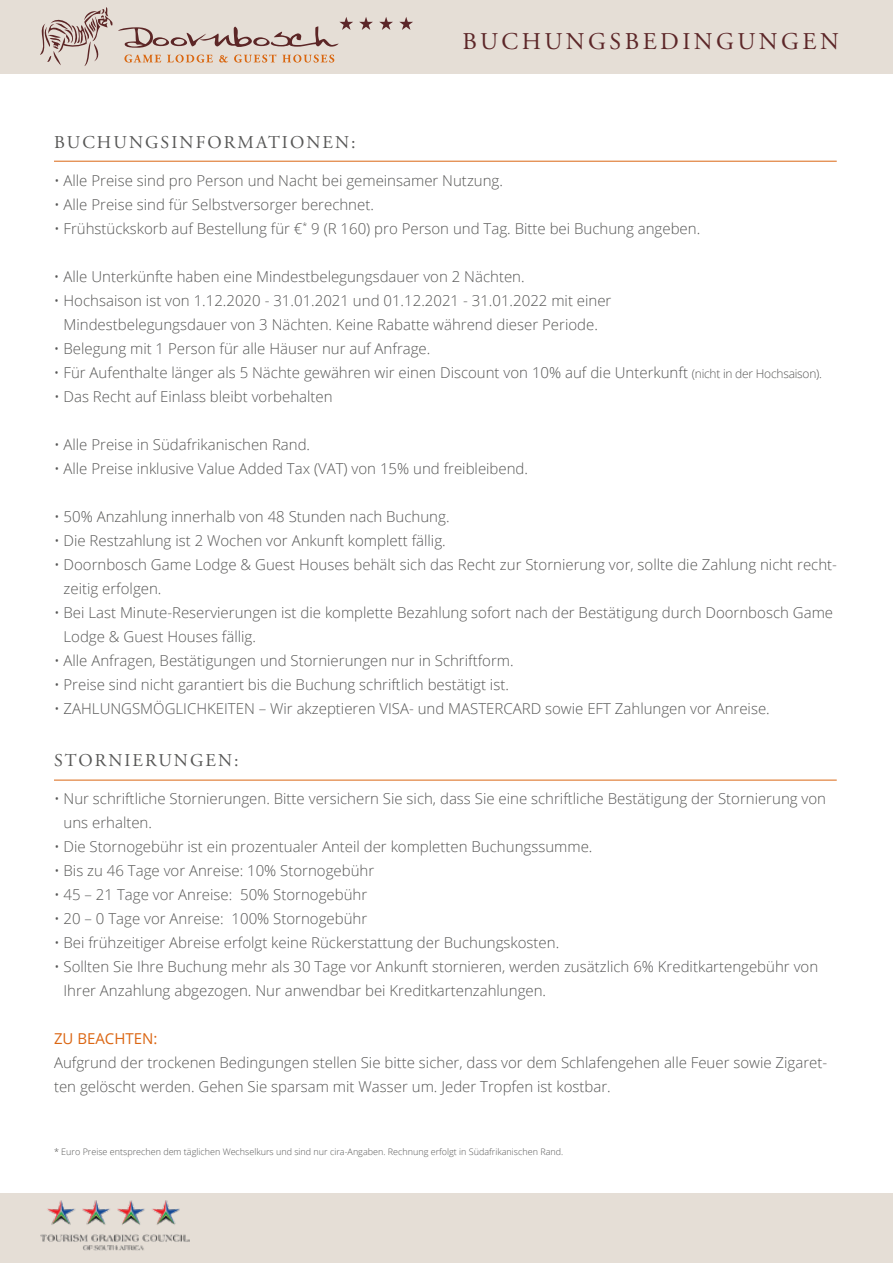
<style>
.page{position:relative;width:893px;height:1263px;background:#fff}
.page>*{position:absolute;margin:0;border:0;box-sizing:border-box;transform-origin:0 0}
.t1{font:24px "Adobe Garamond Pro";letter-spacing:.145em;color:#5c2628}
.t2{font:18px "Adobe Garamond Pro";letter-spacing:.115em;color:#575756}
.t3{font:300 15px/24px "Open Sans";color:#575756}
.t4{font:15px "Open Sans";color:#db6613}
.t5{font:300 9px "Open Sans";color:#575756}
.s1{font-size:12px}
</style>
<div class="page">
<div style="left:0;top:1193px;width:893px;height:70px;background:#e5ded6"></div>
<div style="left:0;top:0;width:893px;height:74px;background:#e5ded6"></div>
<img style="left:40px;top:1200px;width:149px;height:51px">
<svg style="left:124px;top:55px;width:37px;height:8px"></svg>
<svg style="left:167px;top:55px;width:46px;height:8px"></svg>
<svg style="left:219px;top:55px;width:9px;height:8px"></svg>
<svg style="left:234px;top:54px;width:42px;height:9px"></svg>
<svg style="left:282px;top:55px;width:52px;height:8px"></svg>
<svg style="left:40px;top:7px;width:72px;height:59px"></svg>
<svg style="left:118px;top:17px;width:235px;height:31px"></svg>
<svg style="left:359px;top:17px;width:14px;height:13px"></svg>
<svg style="left:379px;top:17px;width:14px;height:13px"></svg>
<svg style="left:399px;top:17px;width:14px;height:13px"></svg>
<hr style="left:54px;top:161px;width:783px;height:1px;background:#db6613">
<hr style="left:54px;top:780px;width:783px;height:1px;background:#db6613">
<h1 class="t1" style="left:462px;top:27px;width:378px">BUCHUNGSBEDINGUNGEN</h1>
<p class="t2" style="left:54px;top:132px;width:303px">BUCHUNGSINFORMATIONEN:</p>
<p class="t3" style="left:54px;top:168px;width:451px">• Alle Preise sind pro Person und Nacht bei gemeinsamer Nutzung.</p>
<p class="t3" style="left:54px;top:192px;width:321px">• Alle Preise sind für Selbstversorger berechnet.</p>
<p class="t3" style="left:54px;top:216px;width:648px">• Frühstückskorb auf Bestellung für €<sup>*</sup> 9 (R 160) pro Person und Tag. Bitte bei Buchung angeben.</p>
<p class="t3" style="left:54px;top:264px;width:472px">• Alle Unterkünfte haben eine Mindestbelegungsdauer von 2 Nächten.</p>
<p class="t3" style="left:54px;top:288px;width:559px;text-align:center">• Hochsaison ist von 1.12.2020 - 31.01.2021 und 01.12.2021 - 31.01.2022 mit einer<br>Mindestbelegungsdauer von 3 Nächten. Keine Rabatte während dieser Periode.</p>
<p class="t3" style="left:54px;top:336px;width:378px">• Belegung mit 1 Person für alle Häuser nur auf Anfrage.</p>
<p class="t3" style="left:54px;top:360px;width:770px">• Für Aufenthalte länger als 5 Nächte gewähren wir einen Discount von 10% auf die Unterkunft <span class="s1">(nicht in der Hochsaison).</span></p>
<p class="t3" style="left:54px;top:384px;width:280px">• Das Recht auf Einlass bleibt vorbehalten</p>
<p class="t3" style="left:54px;top:432px;width:258px">• Alle Preise in Südafrikanischen Rand.</p>
<p class="t3" style="left:54px;top:456px;width:476px">• Alle Preise inklusive Value Added Tax (VAT) von 15% und freibleibend.</p>
<p class="t3" style="left:54px;top:504px;width:397px">• 50% Anzahlung innerhalb von 48 Stunden nach Buchung.</p>
<p class="t3" style="left:54px;top:528px;width:393px">• Die Restzahlung ist 2 Wochen vor Ankunft komplett fällig.</p>
<p class="t3" style="left:64px;top:552px;width:775px;text-indent:-10px">• Doornbosch Game Lodge &amp; Guest Houses behält sich das Recht zur Stornierung vor, sollte die Zahlung nicht recht&shy;zeitig erfolgen.</p>
<p class="t3" style="left:64px;top:600px;width:771px;text-indent:-10px">• Bei Last Minute-Reservierungen ist die komplette Bezahlung sofort nach der Bestätigung durch Doornbosch Game<br>Lodge &amp; Guest Houses fällig.</p>
<p class="t3" style="left:54px;top:648px;width:461px">• Alle Anfragen, Bestätigungen und Stornierungen nur in Schriftform.</p>
<p class="t3" style="left:54px;top:672px;width:456px">• Preise sind nicht garantiert bis die Buchung schriftlich bestätigt ist.</p>
<p class="t3" style="left:54px;top:696px;width:717px">• ZAHLUNGSMÖGLICHKEITEN – Wir akzeptieren VISA- und MASTERCARD sowie EFT Zahlungen vor Anreise.</p>
<p class="t2" style="left:54px;top:750px;width:186px">STORNIERUNGEN:</p>
<p class="t3" style="left:64px;top:786px;width:764px;text-indent:-10px">• Nur schriftliche Stornierungen. Bitte versichern Sie sich, dass Sie eine schriftliche Bestätigung der Stornierung von uns erhalten.</p>
<p class="t3" style="left:54px;top:834px;width:540px">• Die Stornogebühr ist ein prozentualer Anteil der kompletten Buchungssumme.</p>
<p class="t3" style="left:54px;top:858px;width:322px">• Bis zu 46 Tage vor Anreise: 10% Stornogebühr</p>
<p class="t3" style="left:54px;top:882px;width:315px">• 45 – 21 Tage vor Anreise: 50% Stornogebühr</p>
<p class="t3" style="left:54px;top:906px;width:315px">• 20 – 0 Tage vor Anreise: 100% Stornogebühr</p>
<p class="t3" style="left:54px;top:930px;width:507px">• Bei frühzeitiger Abreise erfolgt keine Rückerstattung der Buchungskosten.</p>
<p class="t3" style="left:64px;top:954px;width:756px;text-indent:-10px">• Sollten Sie Ihre Buchung mehr als 30 Tage vor Ankunft stornieren, werden zusätzlich 6% Kreditkartengebühr von<br>Ihrer Anzahlung abgezogen. Nur anwendbar bei Kreditkartenzahlungen.</p>
<p class="t4" style="left:54px;top:1028px;width:105px">ZU BEACHTEN:</p>
<p class="t3" style="left:54px;top:1050px;width:775px">Aufgrund der trockenen Bedingungen stellen Sie bitte sicher, dass vor dem Schlafengehen alle Feuer sowie Zigaret&shy;ten gelöscht werden. Gehen Sie sparsam mit Wasser um. Jeder Tropfen ist kostbar.</p>
<p class="t5" style="left:54px;top:1145px;width:511px">* Euro Preise entsprechen dem täglichen Wechselkurs und sind nur cira-Angaben. Rechnung erfolgt in Südafrikanischen Rand.</p>
</div>
